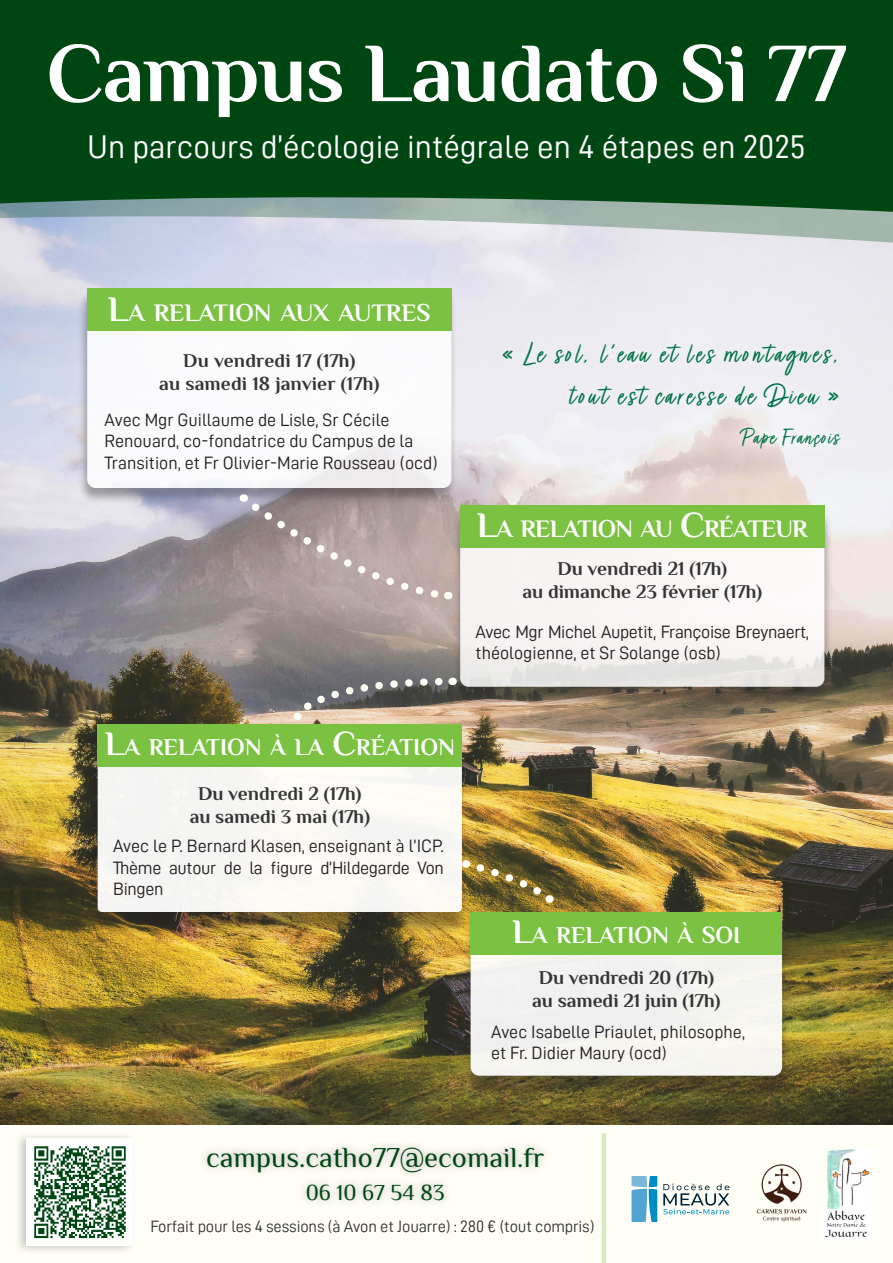
<style>
.page{position:relative;width:893px;height:1263px;background:#fff}
.page>*{position:absolute;margin:0;border:0;box-sizing:border-box;transform-origin:0 0}
.t1{font:700 84px "Philosopher";letter-spacing:-.01em;color:#fff}
.t2{font:33px "Turbinado Light Pro";letter-spacing:.09em;color:#007147}
.t3{font:33px "D DIN";color:#fff}
.t4{font:28.5px "Philosopher";color:#004613}
.t5{font:25.5px "Turbinado Light Pro";letter-spacing:.05em;color:#007147}
.t6{font:700 25.2px "Philosopher";letter-spacing:-.03em;color:#fff}
.t7{font:700 25.2px "Philosopher";color:#fff}
.t8{font:700 24.15px "Philosopher";color:#fff}
.t9{font:22.5px "Philosopher";color:#004613}
.t10{font:700 19.5px/23.4px "Philosopher";color:#363536;text-align:center}
.t11{font:18px/21.6px "D DIN";color:#231f20}
.t12{font:18px/21.6px "D DIN";letter-spacing:-.02em;color:#231f20}
.t13{font:16.5px "D DIN";letter-spacing:-.01em;color:#363536}
.s1{font-size:36px}
.s2{font-size:34.5px}
</style>
<div class="page">
<img style="left:0;top:282px;width:893px;height:821px">
<svg style="left:0;top:0;width:893px;height:282px;background:#396d4b"></svg>
<div style="left:77px;top:289px;width:380px;height:216px;background:#231f20;opacity:.46"></div>
<div style="left:87px;top:289px;width:364px;height:199px;background:#fff;border-radius:9px"></div>
<div style="left:87px;top:289px;width:364px;height:42px;background:#7bc142"></div>
<div style="left:452px;top:509px;width:381px;height:199px;background:#231f20;opacity:.46"></div>
<svg style="left:460px;top:505px;width:364px;height:182px;fill:#f7f4f3"></svg>
<div style="left:460px;top:505px;width:364px;height:42px;background:#7bc142"></div>
<div style="left:87px;top:731px;width:380px;height:204px;background:#231f20;opacity:.45"></div>
<div style="left:98px;top:724px;width:364px;height:188px;background:#f8f6f4;border-radius:4px"></div>
<div style="left:98px;top:724px;width:364px;height:43px;background:#7bc142"></div>
<div style="left:463px;top:916px;width:328px;height:181px;background:#231f20;opacity:.46"></div>
<div style="left:471px;top:912px;width:311px;height:164px;background:#f3f3f0;border-radius:9px"></div>
<div style="left:471px;top:912px;width:311px;height:42px;background:#7bc142"></div>
<svg style="left:243px;top:494px;width:206px;height:109px;background:#af9f9d"></svg>
<svg style="left:297px;top:674px;width:156px;height:46px;background:#8c847d"></svg>
<img style="left:466px;top:859px;width:87px;height:46px">
<div style="left:0;top:1103px;width:893px;height:160px;background:#231f20;opacity:.32"></div>
<div style="left:0;top:1125px;width:893px;height:138px;background:#fffef6"></div>
<div style="left:199px;top:1140px;width:353px;height:68px;background:#231f20;opacity:.34"></div>
<div style="left:494px;top:334px;width:353px;height:82px;background:#eeedf3"></div>
<div style="left:731px;top:418px;width:118px;height:38px;background:#fff;opacity:.69"></div>
<div style="left:14px;top:1131px;width:123px;height:124px;background:#231f20;opacity:.27"></div>
<img style="left:26px;top:1138px;width:107px;height:107px">
<svg style="left:631px;top:1176px;width:26px;height:46px"></svg>
<svg style="left:663px;top:1183px;width:66px;height:31px"></svg>
<img style="left:828px;top:1149px;width:42px;height:60px">
<img style="left:756px;top:1164px;width:51px;height:58px">
<img style="left:825px;top:1210px;width:43px;height:28px">
<hr style="left:602px;top:1133px;width:4px;height:130px;background:#d7ebc0">
<p class="t1" style="left:46px;top:17px;width:801px">Campus Laudato Si 77</p>
<p class="t3" style="left:87px;top:129px;width:720px">Un parcours d’écologie intégrale en 4 étapes en 2025</p>
<p class="t7" style="left:108px;top:296px;width:324px"><span class="s1">L</span>A RELATION AUX AUTRES</p>
<p class="t10" style="left:159px;top:349px;width:222px">Du vendredi 17 (17h)<br>au samedi 18 janvier (17h)</p>
<p class="t11" style="left:105px;top:408px;width:335px">Avec Mgr Guillaume de Lisle, Sr Cécile<br>Renouard, co-fondatrice du Campus de la<br>Transition, et Fr Olivier-Marie Rousseau (ocd)</p>
<p class="t2" style="left:502px;top:336px;width:338px">« Le sol, l’eau et les montagnes,</p>
<p class="t2" style="left:569px;top:378px;width:272px">tout est caresse de Dieu »</p>
<p class="t5" style="left:741px;top:423px;width:100px">Pape François</p>
<p class="t6" style="left:477px;top:512px;width:333px"><span class="s1">L</span>A RELATION AU <span class="s1">C</span>RÉATEUR</p>
<p class="t10" style="left:522px;top:557px;width:241px">Du vendredi 21 (17h)<br>au dimanche 23 février (17h)</p>
<p class="t12" style="left:476px;top:620px;width:335px">Avec Mgr Michel Aupetit, Françoise Breynaert, théologienne, et Sr Solange (osb)</p>
<p class="t8" style="left:105px;top:731px;width:351px"><span class="s2">L</span>A RELATION À LA <span class="s2">C</span>RÉATION</p>
<p class="t10" style="left:190px;top:781px;width:182px">Du vendredi 2 (17h) au samedi 3 mai (17h)</p>
<p class="t11" style="left:113px;top:834px;width:332px;text-align:justify">Avec le P. Bernard Klasen, enseignant à l’ICP.<br>Thème autour de la figure d’Hildegarde Von Bingen</p>
<p class="t8" style="left:512px;top:919px;width:230px"><span class="s2">L</span>A RELATION À SOI</p>
<p class="t10" style="left:532px;top:965px;width:190px">Du vendredi 20 (17h) au samedi 21 juin (17h)</p>
<p class="t11" style="left:491px;top:1020px;width:255px">Avec Isabelle Priaulet, philosophe,</p>
<p class="t11" style="left:491px;top:1042px;width:177px">et Fr. Didier Maury (ocd)</p>
<p class="t4" style="left:206px;top:1139px;width:340px">campus.catho77@ecomail.fr</p>
<p class="t9" style="left:306px;top:1177px;width:141px">06 10 67 54 83</p>
<p class="t13" style="left:150px;top:1217px;width:446px">Forfait pour les 4 sessions (à Avon et Jouarre) : 280 € (tout compris)</p>
</div>
